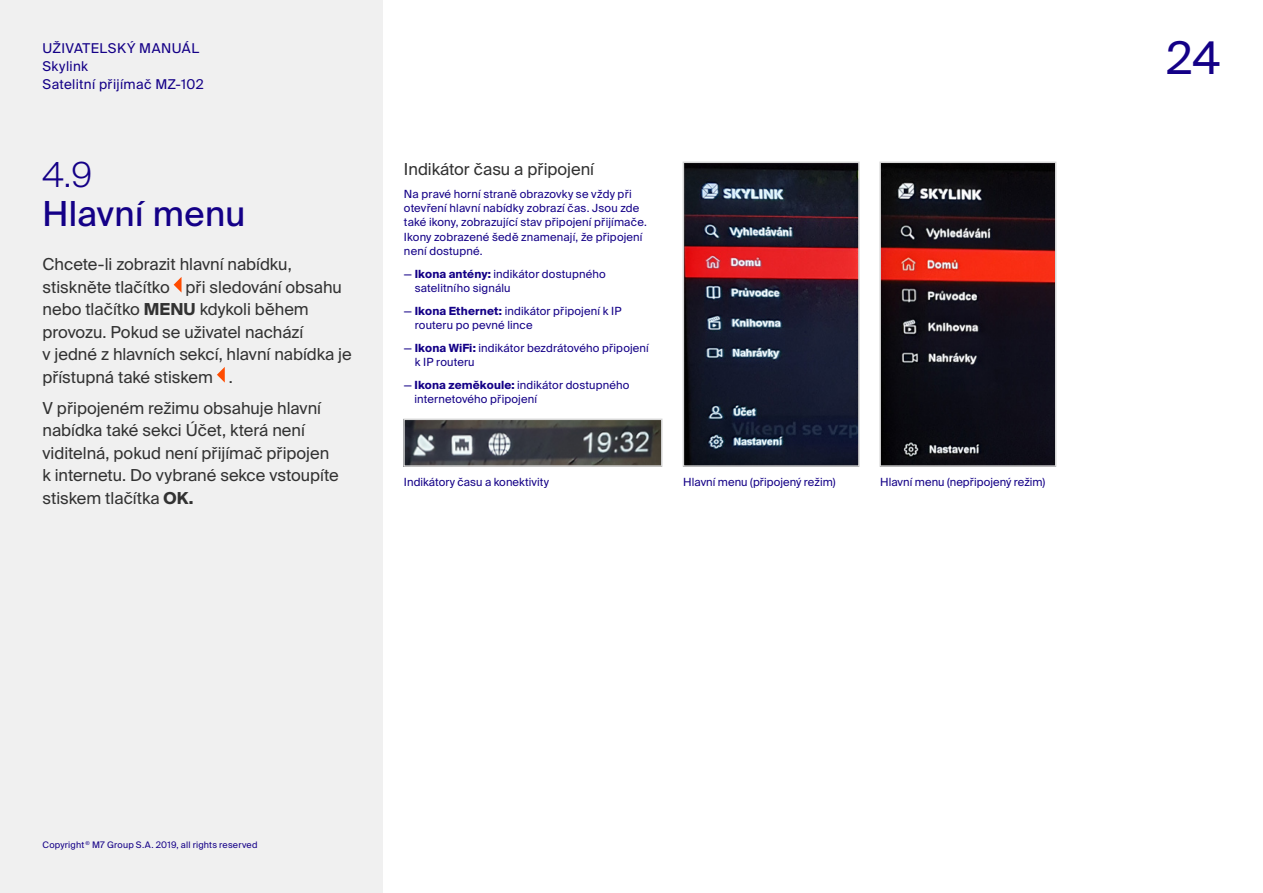
<style>
.page{position:relative;width:1263px;height:893px;background:#fff}
.page>*{position:absolute;margin:0;border:0;box-sizing:border-box;transform-origin:0 0}
.t1{font:45px "Suisse Intl";color:#140087}
.Titulek{font:34.5px "Suisse Intl";letter-spacing:.01em;color:#140087}
.Cislo{font:300 34.5px "Suisse Intl";color:#140087}
.Uvodni_text{font:16.5px/22.5px "Suisse Intl";color:#323232}
.Mezititulky{font:16.5px "Suisse Intl";color:#323232}
.t2{font:13.5px/18px "Suisse Intl";letter-spacing:.03em;color:#140087}
.Text{font:11.25px/14.2px "Suisse Intl";letter-spacing:.015em;color:#140087}
.Popisky{font:11.25px "Suisse Intl";letter-spacing:.005em;color:#140087}
.t3{font:9px "Suisse Intl";letter-spacing:.02em;color:#140087}
.s1{font-weight:700}
</style>
<div class="page">
<div style="left:0;top:0;width:383px;height:893px;background:#f0f0f0"></div>
<svg style="left:174px;top:277px;width:7px;height:15px"></svg>
<svg style="left:217px;top:367px;width:8px;height:16px"></svg>
<img style="left:686px;top:165px;width:171px;height:299px">
<div style="left:683px;top:162px;width:177px;height:305px;border:2px solid #d7d7d7"></div>
<img style="left:882px;top:165px;width:171px;height:299px">
<div style="left:879px;top:162px;width:177px;height:305px;border:2px solid #d7d7d7"></div>
<img style="left:406px;top:422px;width:253px;height:42px">
<div style="left:403px;top:419px;width:259px;height:48px;border:2px solid #d7d7d7"></div>
<p class="t2" style="left:43px;top:39px;width:163px">UŽIVATELSKÝ MANUÁL<br>Skylink<br>Satelitní přijímač MZ-102</p>
<p class="Cislo" style="left:43px;top:155px;width:51px">4.9</p>
<p class="Titulek" style="left:43px;top:194px;width:204px">Hlavní menu</p>
<p class="Uvodni_text" style="left:43px;top:253px;width:311px">Chcete-li zobrazit hlavní nabídku, stiskněte tlačítko při sledování obsahu nebo tlačítko <span class="s1">MENU</span> kdykoli během provozu. Pokud se uživatel nachází<br>v jedné z hlavních sekcí, hlavní nabídka je přístupná také stiskem .</p>
<p class="Uvodni_text" style="left:43px;top:397px;width:298px">V připojeném režimu obsahuje hlavní nabídka také sekci Účet, která není viditelná, pokud není přijímač připojen k internetu. Do vybrané sekce vstoupíte stiskem tlačítka <span class="s1">OK.</span></p>
<p class="Mezititulky" style="left:404px;top:160px;width:192px">Indikátor času a připojení</p>
<p class="Text" style="left:404px;top:187px;width:244px">Na pravé horní straně obrazovky se vždy při otevření hlavní nabídky zobrazí čas. Jsou zde také ikony, zobrazující stav připojení přijímače.<br>Ikony zobrazené šedě znamenají, že připojení není dostupné.</p>
<p class="Text" style="left:415px;top:267px;width:193px;text-indent:-11px">— <span class="s1">Ikona antény:</span> indikátor dostupného satelitního signálu</p>
<p class="Text" style="left:415px;top:304px;width:208px;text-indent:-11px">— <span class="s1">Ikona Ethernet:</span> indikátor připojení k IP routeru po pevné lince</p>
<p class="Text" style="left:415px;top:341px;width:236px;text-indent:-11px">— <span class="s1">Ikona WiFi:</span> indikátor bezdrátového připojení k IP routeru</p>
<p class="Text" style="left:414px;top:378px;width:216px;text-indent:-11px">— <span class="s1">Ikona zeměkoule:</span> indikátor dostupného internetového připojení</p>
<p class="Popisky" style="left:404px;top:476px;width:147px">Indikátory času a konektivity</p>
<p class="Popisky" style="left:683px;top:476px;width:154px">Hlavní menu (připojený režim)</p>
<p class="Popisky" style="left:880px;top:476px;width:167px">Hlavní menu (nepřipojený režim)</p>
<h1 class="t1" style="left:1166px;top:32px;width:56px">24</h1>
<p class="t3" style="left:43px;top:840px;width:216px">Copyright <sup>©</sup> M7 Group S.A. 2019, all rights reserved</p>
</div>
